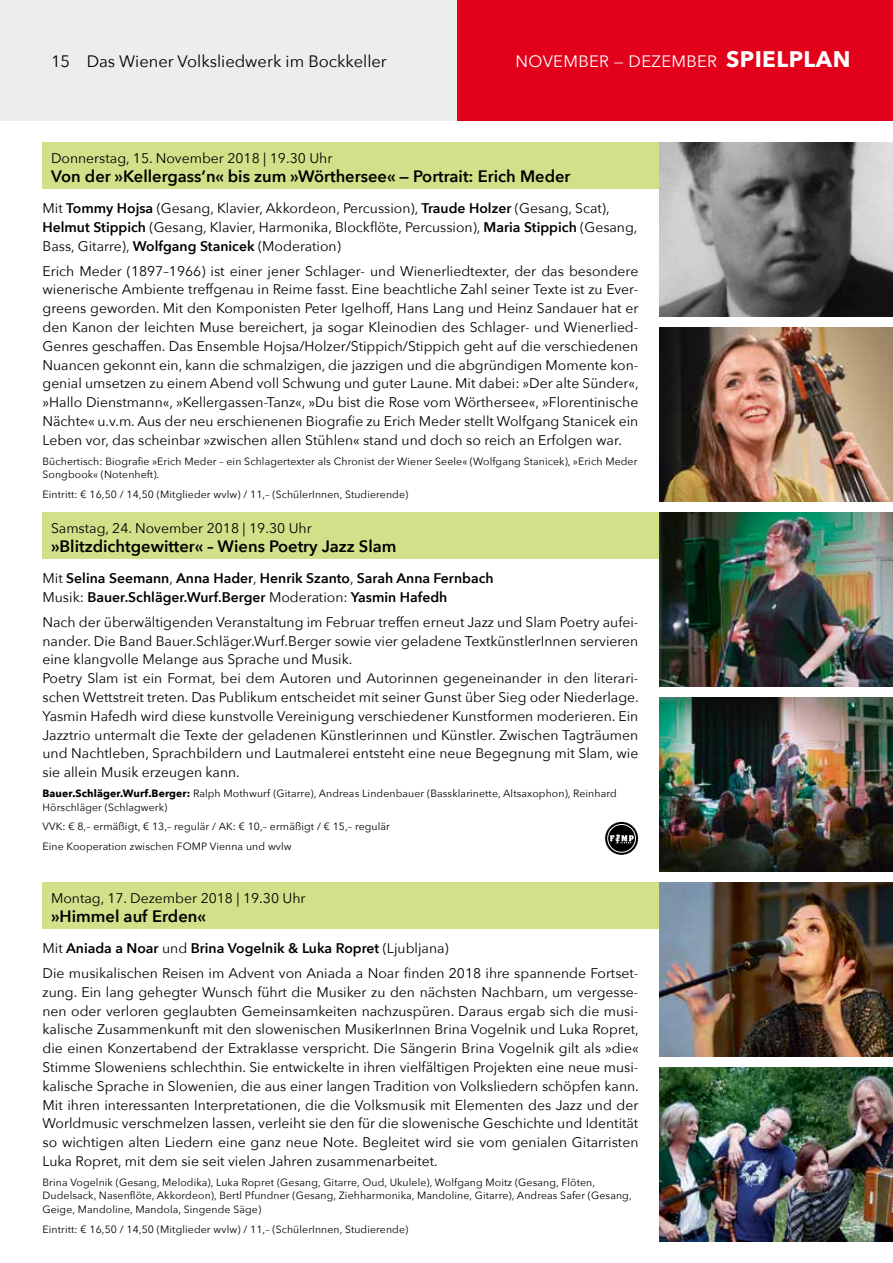
<style>
.page{position:relative;width:893px;height:1263px;background:#fff}
.page>*{position:absolute;margin:0;border:0;box-sizing:border-box;transform-origin:0 0}
.t1{font:700 22.5px "Avenir Next";letter-spacing:.02em;color:#fff}
.t2{font:600 16.5px "Avenir Next";color:#000}
.t3{font:16.5px "Avenir Next";color:#000}
.t4{font:16.5px "Avenir Next";color:#fff}
.t5{font:13.95px/18.8px "Avenir Next";color:#000}
.t6{font:600 13.95px/18.8px "Avenir Next";color:#000}
.t7{font:10.5px/13.5px "Avenir Next";letter-spacing:.01em;color:#000}
.s1{font-weight:600}
.s2{font-weight:400}
.s3{font-weight:700}
</style>
<div class="page">
<div style="left:0;top:0;width:893px;height:121px;background:#eceded"></div>
<div style="left:457px;top:0;width:436px;height:121px;background:#e2001a"></div>
<img style="left:659px;top:1067px;width:234px;height:175px">
<img style="left:659px;top:142px;width:234px;height:175px">
<img style="left:659px;top:327px;width:234px;height:175px">
<img style="left:659px;top:512px;width:234px;height:175px">
<img style="left:659px;top:697px;width:234px;height:175px">
<img style="left:659px;top:882px;width:234px;height:175px">
<div style="left:43px;top:512px;width:616px;height:47px;background:#d3df89"></div>
<div style="left:43px;top:882px;width:616px;height:46px;background:#d3df89"></div>
<div style="left:43px;top:142px;width:616px;height:47px;background:#d3df89"></div>
<svg style="left:605px;top:821px;width:33px;height:34px"></svg>
<p class="t3" style="left:51px;top:48px;width:337px">15 Das Wiener Volksliedwerk im Bockkeller</p>
<p class="t4" style="left:516px;top:48px;width:26px">November</p>
<p class="t4" style="left:614px;top:48px;width:38px">— Dezember</p>
<h1 class="t1" style="left:726px;top:40px;width:126px">SPIELPLAN</h1>
<p class="t5" style="left:51px;top:148px;width:283px">Donnerstag, 15. November 2018 | 19.30 Uhr</p>
<p class="t2" style="left:51px;top:162px;width:521px">Von der »Kellergass’n« bis zum »Wörthersee« — Portrait: Erich Meder</p>
<p class="t5" style="left:43px;top:198px;width:596px">Mit <span class="s1">Tommy Hojsa</span> (Gesang, Klavier, Akkordeon, Percussion), <span class="s1">Traude Holzer</span> (Gesang, Scat),<br><span class="s1">Helmut Stippich</span> (Gesang, Klavier, Harmonika, Blockflöte, Percussion), <span class="s1">Maria Stippich</span> (Gesang,<br>Bass, Gitarre), <span class="s1">Wolfgang Stanicek</span> (Moderation)</p>
<p class="t5" style="left:43px;top:261px;width:598px;text-align:justify">Erich Meder (1897–1966) ist einer jener Schlager- und Wienerliedtexter, der das besondere wienerische Ambiente treffgenau in Reime fasst. Eine beachtliche Zahl seiner Texte ist zu Ever&shy;greens geworden. Mit den Komponisten Peter Igelhoff, Hans Lang und Heinz Sandauer hat er den Kanon der leichten Muse bereichert, ja sogar Kleinodien des Schlager- und Wienerlied-Genres geschaffen. Das Ensemble Hojsa/Holzer/Stippich/Stippich geht auf die verschiedenen Nuancen gekonnt ein, kann die schmalzigen, die jazzigen und die abgründigen Momente kon&shy;genial umsetzen zu einem Abend voll Schwung und guter Laune. Mit dabei: »Der alte Sünder«, »Hallo Dienstmann«, »Kellergassen-Tanz«, »Du bist die Rose vom Wörthersee«, »Florentinische Nächte« u.v.m. Aus der neu erschienenen Biografie zu Erich Meder stellt Wolfgang Stanicek ein Leben vor, das scheinbar »zwischen allen Stühlen« stand und doch so reich an Erfolgen war.</p>
<p class="t7" style="left:43px;top:454px;width:596px">Büchertisch: Biografie »Erich Meder – ein Schlagertexter als Chronist der Wiener Seele« (Wolfgang Stanicek), »Erich Meder<br>Songbook« (Notenheft).</p>
<p class="t7" style="left:43px;top:487px;width:367px">Eintritt: € 16,50 / 14,50 (Mitglieder wvlw) / 11,– (SchülerInnen, Studierende)</p>
<p class="t5" style="left:51px;top:518px;width:262px">Samstag, 24. November 2018 | 19.30 Uhr</p>
<p class="t2" style="left:51px;top:532px;width:347px">»Blitzdichtgewitter« – Wiens Poetry Jazz Slam</p>
<p class="t6" style="left:43px;top:568px;width:453px"><span class="s2">Mit</span> Selina Seemann<span class="s2">,</span> Anna Hader<span class="s2">,</span> Henrik Szanto<span class="s2">,</span> Sarah Anna Fernbach<br><span class="s2">Musik:</span> Bauer.Schläger.Wurf.Berger <span class="s2">Moderation:</span> Yasmin Hafedh</p>
<p class="t5" style="left:43px;top:612px;width:598px">Nach der überwältigenden Veranstaltung im Februar treffen erneut Jazz und Slam Poetry aufei&shy;nander. Die Band Bauer.Schläger.Wurf.Berger sowie vier geladene TextkünstlerInnen servieren eine klangvolle Melange aus Sprache und Musik.<br>Poetry Slam ist ein Format, bei dem Autoren und Autorinnen gegeneinander in den literari&shy;schen Wettstreit treten. Das Publikum entscheidet mit seiner Gunst über Sieg oder Niederlage.<br>Yasmin Hafedh wird diese kunstvolle Vereinigung verschiedener Kunstformen moderieren. Ein Jazztrio untermalt die Texte der geladenen Künstlerinnen und Künstler. Zwischen Tagträumen und Nachtleben, Sprachbildern und Lautmalerei entsteht eine neue Begegnung mit Slam, wie sie allein Musik erzeugen kann.</p>
<p class="t7" style="left:43px;top:786px;width:576px"><span class="s3">Bauer.Schläger.Wurf.Berger:</span> Ralph Mothwurf (Gitarre), Andreas Lindenbauer (Bassklarinette, Altsaxophon), Reinhard<br>Hörschläger (Schlagwerk)</p>
<p class="t7" style="left:43px;top:816px;width:349px;line-height:20px">VVK: € 8,– ermäßigt, € 13,– regulär / AK: € 10,– ermäßigt / € 15,– regulär<br>Eine Kooperation zwischen FOMP Vienna und wvlw</p>
<p class="t5" style="left:51px;top:888px;width:256px">Montag, 17. Dezember 2018 | 19.30 Uhr</p>
<p class="t2" style="left:51px;top:902px;width:156px">»Himmel auf Erden«</p>
<p class="t5" style="left:43px;top:935px;width:597px;line-height:25.2px">Mit <span class="s1">Aniada a Noar</span> und <span class="s1">Brina Vogelnik &amp; Luka Ropret</span> (Ljubljana)<br>Die musikalischen Reisen im Advent von Aniada a Noar finden 2018 ihre spannende Fortset-</p>
<p class="t5" style="left:43px;top:982px;width:598px;text-align:justify">zung. Ein lang gehegter Wunsch führt die Musiker zu den nächsten Nachbarn, um vergesse&shy;nen oder verloren geglaubten Gemeinsamkeiten nachzuspüren. Daraus ergab sich die musi&shy;kalische Zusammenkunft mit den slowenischen MusikerInnen Brina Vogelnik und Luka Ropret, die einen Konzertabend der Extraklasse verspricht. Die Sängerin Brina Vogelnik gilt als »die« Stimme Sloweniens schlechthin. Sie entwickelte in ihren vielfältigen Projekten eine neue musi&shy;kalische Sprache in Slowenien, die aus einer langen Tradition von Volksliedern schöpfen kann.<br>Mit ihren interessanten Interpretationen, die die Volksmusik mit Elementen des Jazz und der Worldmusic verschmelzen lassen, verleiht sie den für die slowenische Geschichte und Identität so wichtigen alten Liedern eine ganz neue Note. Begleitet wird sie vom genialen Gitarristen Luka Ropret, mit dem sie seit vielen Jahren zusammenarbeitet.</p>
<p class="t7" style="left:43px;top:1175px;width:591px">Brina Vogelnik (Gesang, Melodika), Luka Ropret (Gesang, Gitarre, Oud, Ukulele), Wolfgang Moitz (Gesang, Flöten,<br>Dudelsack, Nasenflöte, Akkordeon), Bertl Pfundner (Gesang, Ziehharmonika, Mandoline, Gitarre), Andreas Safer (Gesang,<br>Geige, Mandoline, Mandola, Singende Säge)</p>
<p class="t7" style="left:43px;top:1222px;width:367px">Eintritt: € 16,50 / 14,50 (Mitglieder wvlw) / 11,– (SchülerInnen, Studierende)</p>
</div>
